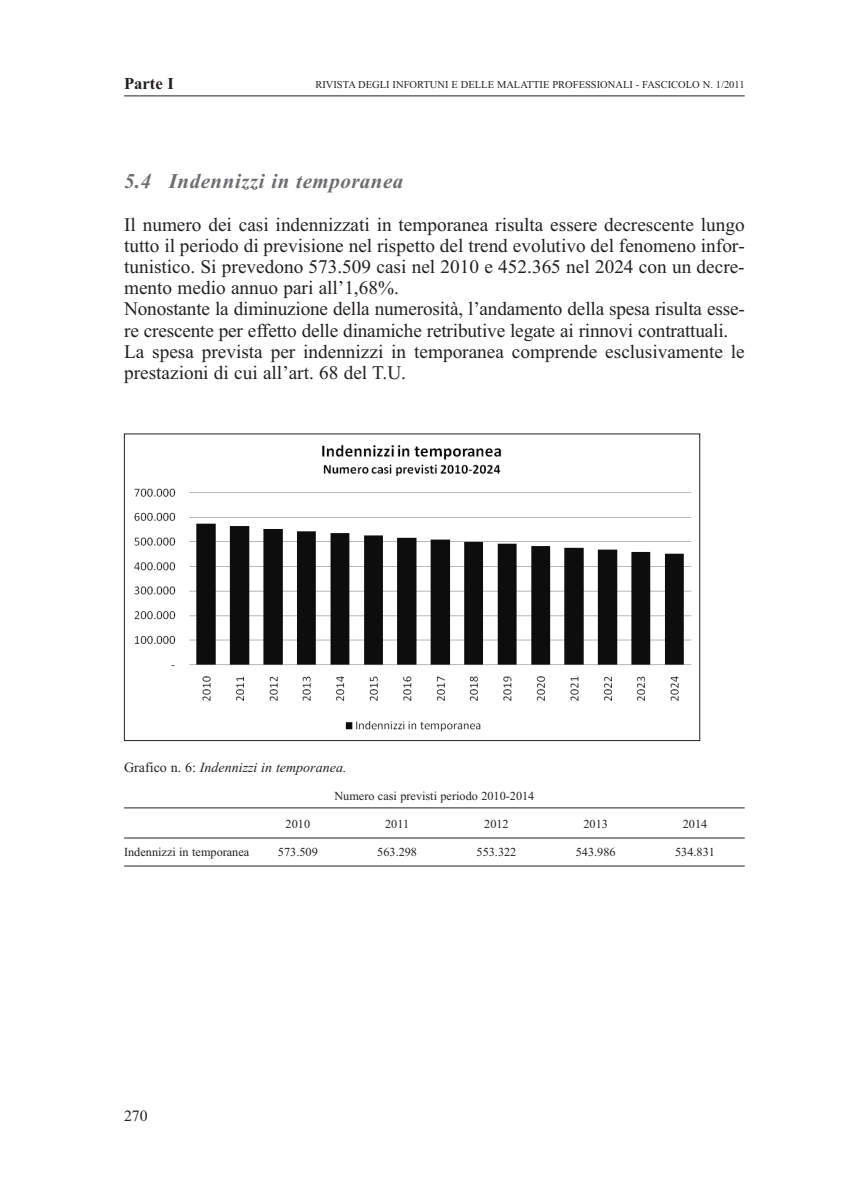
<style>
.page{position:relative;width:844px;height:1191px;background:#fff}
.page>*{position:absolute;margin:0;border:0;box-sizing:border-box;transform-origin:0 0}
.t1{font:21px "Times New Roman PS Bold It HAIABH";letter-spacing:.025em;color:#6c6d70}
.t2{font:19.25px/21.2px "Times New Rom HAIABW";color:#231f20}
.t3{font:16.62px "Times New Roman PS HAIABR";color:#231f20}
.t4{font:15.75px "Times New Rom HAIABW";color:#231f20}
.t5{font:14px "Times New Roman PS It HAIABL";color:#231f20}
.t6{font:12.25px "Times New Rom HAIABW";color:#231f20}
.t7{font:10.5px "Times New Rom HAIABW";color:#231f20}
.s1{font-family:"Times New Rom HAIABW"}
</style>
<div class="page">
<hr style="left:124px;top:96px;width:620px;height:1px;background:#231f20">
<img style="left:134px;top:444px;width:558px;height:288px">
<hr style="left:124px;top:807px;width:620px;height:1px;background:#231f20">
<hr style="left:124px;top:837px;width:620px;height:1px;background:#231f20">
<hr style="left:124px;top:865px;width:620px;height:1px;background:#231f20">
<p class="t3" style="left:124px;top:78px;width:51px">Parte I</p>
<p class="t7" style="left:315px;top:81px;width:430px">RIVISTA DEGLI INFORTUNI E DELLE MALATTIE PROFESSIONALI - FASCICOLO N. 1/2011</p>
<p class="t1" style="left:124px;top:174px;width:281px">5.4 Indennizzi in temporanea</p>
<p class="t2" style="left:124px;top:215px;width:622px">Il numero dei casi indennizzati in temporanea risulta essere decrescente lungo tutto il periodo di previsione nel rispetto del trend evolutivo del fenomeno infor&shy;tunistico. Si prevedono 573.509 casi nel 2010 e 452.365 nel 2024 con un decre&shy;mento medio annuo pari all’1,68%.<br>Nonostante la diminuzione della numerosità, l’andamento della spesa risulta esse&shy;re crescente per effetto delle dinamiche retributive legate ai rinnovi contrattuali.<br>La spesa prevista per indennizzi in temporanea comprende esclusivamente le prestazioni di cui all’art. 68 del T.U.</p>
<p class="t5" style="left:124px;top:762px;width:224px"><span class="s1">Grafico n. 6:</span> Indennizzi in temporanea.</p>
<p class="t6" style="left:334px;top:791px;width:201px">Numero casi previsti periodo 2010-2014</p>
<p class="t6" style="left:285px;top:819px;width:26px">2010</p>
<p class="t6" style="left:385px;top:819px;width:26px">2011</p>
<p class="t6" style="left:484px;top:819px;width:26px">2012</p>
<p class="t6" style="left:583px;top:819px;width:26px">2013</p>
<p class="t6" style="left:682px;top:819px;width:26px">2014</p>
<p class="t6" style="left:124px;top:847px;width:127px">Indennizzi in temporanea</p>
<p class="t6" style="left:278px;top:847px;width:41px">573.509</p>
<p class="t6" style="left:377px;top:847px;width:41px">563.298</p>
<p class="t6" style="left:476px;top:847px;width:41px">553.322</p>
<p class="t6" style="left:575px;top:847px;width:41px">543.986</p>
<p class="t6" style="left:675px;top:847px;width:41px">534.831</p>
<p class="t4" style="left:124px;top:1109px;width:25px">270</p>
</div>
